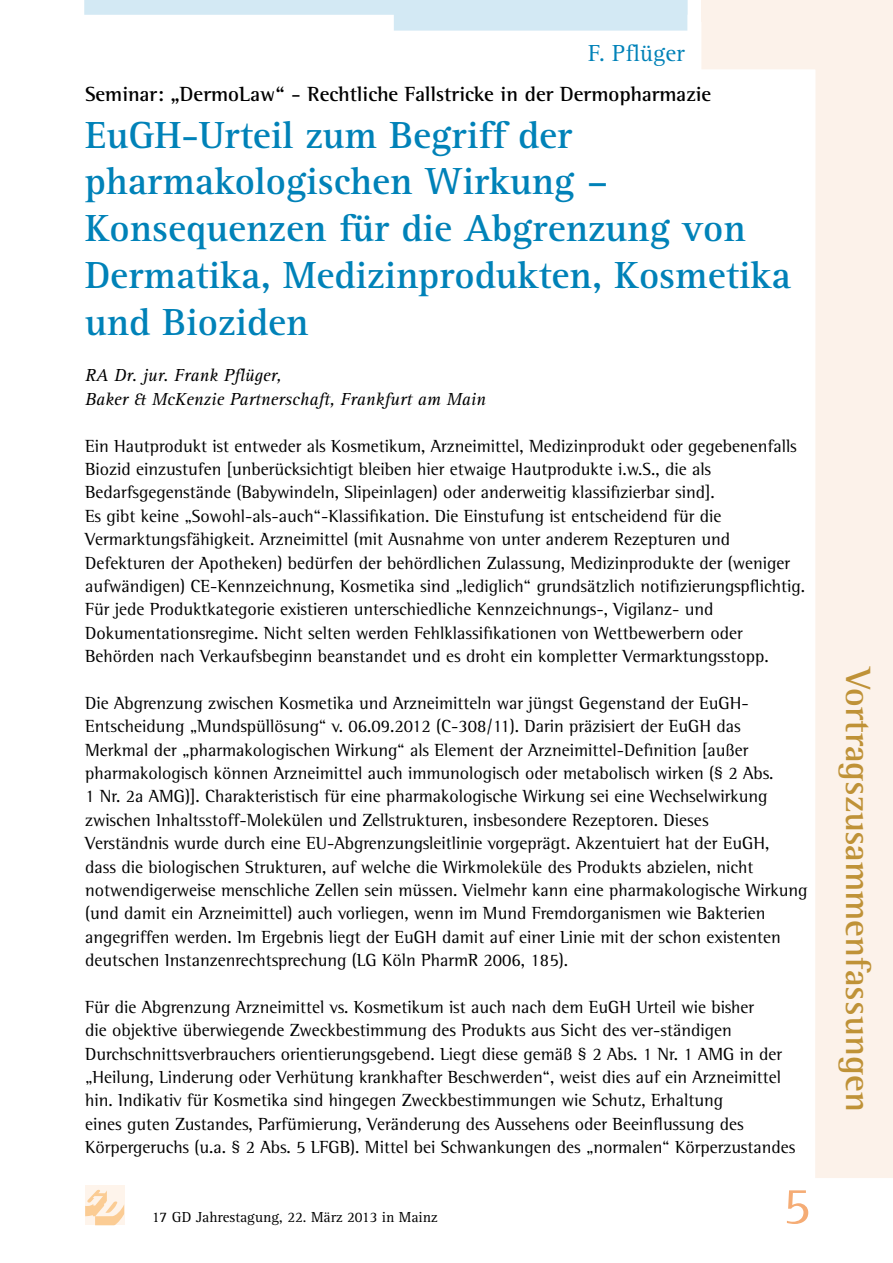
<style>
.page{position:relative;width:893px;height:1263px;background:#fff}
.page>*{position:absolute;margin:0;border:0;box-sizing:border-box;transform-origin:0 0}
.t1{font:54px "Agfa Rotis Serif";color:#f5ac75}
.t2{font:700 39px/46.8px "Agfa Rotis Serif";color:#0082b8}
.t3{font:700 36px "Agfa Rotis Semi Serif";color:#bf9237}
.t4{font:24px "Agfa Rotis Serif";color:#0082b8}
.t5{font:700 21px "Agfa Rotis Semi Serif";color:#000}
.t6{font:18px/23.4px "Agfa Rotis Semi Serif";color:#000}
.t7{font:italic 18px/23.4px "Agfa Rotis Serif";color:#000}
.t8{font:15px "Agfa Rotis Serif";color:#000}
</style>
<div class="page">
<svg style="left:701px;top:21px;width:192px;height:1157px"></svg>
<div style="left:85px;top:1186px;width:39px;height:39px;background:#fef4eb"></div>
<svg style="left:85px;top:1189px;width:39px;height:36px"></svg>
<svg style="left:84px;top:0;width:603px;height:31px"></svg>
<div style="left:701px;top:0;width:192px;height:21px;background:#fcf2ea"></div>
<h3 class="t4" style="left:588px;top:39px;width:98px">F. Pflüger</h3>
<p class="t5" style="left:85px;top:81px;width:628px">Seminar: „DermoLaw“ - Rechtliche Fallstricke in der Dermopharmazie</p>
<h2 class="t2" style="left:85px;top:112px;width:707px">EuGH-Urteil zum Begriff der pharmakologischen Wirkung –<br>Konsequenzen für die Abgrenzung von<br>Dermatika, Medizinprodukten, Kosmetika und Bioziden</h2>
<p class="t7" style="left:85px;top:364px;width:402px">RA Dr. jur. Frank Pflüger,<br>Baker &amp; McKenzie Partnerschaft, Frankfurt am Main</p>
<p class="t6" style="left:85px;top:434px;width:722px">Ein Hautprodukt ist entweder als Kosmetikum, Arzneimittel, Medizinprodukt oder gegebenenfalls Biozid einzustufen [unberücksichtigt bleiben hier etwaige Hautprodukte i.w.S., die als Bedarfsgegenstände (Babywindeln, Slipeinlagen) oder anderweitig klassifizierbar sind].<br>Es gibt keine „Sowohl-als-auch“-Klassifikation. Die Einstufung ist entscheidend für die Vermarktungsfähigkeit. Arzneimittel (mit Ausnahme von unter anderem Rezepturen und Defekturen der Apotheken) bedürfen der behördlichen Zulassung, Medizinprodukte der (weniger aufwändigen) CE-Kennzeichnung, Kosmetika sind „lediglich“ grundsätzlich notifizierungspflichtig.<br>Für jede Produktkategorie existieren unterschiedliche Kennzeichnungs-, Vigilanz- und Dokumentationsregime. Nicht selten werden Fehlklassifikationen von Wettbewerbern oder Behörden nach Verkaufsbeginn beanstandet und es droht ein kompletter Vermarktungsstopp.</p>
<p class="t6" style="left:85px;top:691px;width:724px">Die Abgrenzung zwischen Kosmetika und Arzneimitteln war jüngst Gegenstand der EuGH-Entscheidung „Mundspüllösung“ v. 06.09.2012 (C-308/11). Darin präzisiert der EuGH das Merkmal der „pharmakologischen Wirkung“ als Element der Arzneimittel-Definition [außer pharmakologisch können Arzneimittel auch immunologisch oder metabolisch wirken (§ 2 Abs.<br>1 Nr. 2a AMG)]. Charakteristisch für eine pharmakologische Wirkung sei eine Wechselwirkung zwischen Inhaltsstoff-Molekülen und Zellstrukturen, insbesondere Rezeptoren. Dieses<br>Verständnis wurde durch eine EU-Abgrenzungsleitlinie vorgeprägt. Akzentuiert hat der EuGH,<br>dass die biologischen Strukturen, auf welche die Wirkmoleküle des Produkts abzielen, nicht notwendigerweise menschliche Zellen sein müssen. Vielmehr kann eine pharmakologische Wirkung (und damit ein Arzneimittel) auch vorliegen, wenn im Mund Fremdorganismen wie Bakterien angegriffen werden. Im Ergebnis liegt der EuGH damit auf einer Linie mit der schon existenten deutschen Instanzenrechtsprechung (LG Köln PharmR 2006, 185).</p>
<p class="t6" style="left:85px;top:995px;width:712px">Für die Abgrenzung Arzneimittel vs. Kosmetikum ist auch nach dem EuGH Urteil wie bisher<br>die objektive überwiegende Zweckbestimmung des Produkts aus Sicht des ver-ständigen Durchschnittsverbrauchers orientierungsgebend. Liegt diese gemäß § 2 Abs. 1 Nr. 1 AMG in der „Heilung, Linderung oder Verhütung krankhafter Beschwerden“, weist dies auf ein Arzneimittel hin. Indikativ für Kosmetika sind hingegen Zweckbestimmungen wie Schutz, Erhaltung<br>eines guten Zustandes, Parfümierung, Veränderung des Aussehens oder Beeinflussung des Körpergeruchs (u.a. § 2 Abs. 5 LFGB). Mittel bei Schwankungen des „normalen“ Körperzustandes</p>
<p class="t8" style="left:152px;top:1208px;width:288px">17 GD Jahrestagung, 22. März 2013 in Mainz</p>
<h1 class="t1" style="left:783px;top:1175px;width:30px">5</h1>
<h3 class="t3" style="left:880px;top:668px;width:445px;rotate:90deg">Vortragszusammenfassungen</h3>
</div>
